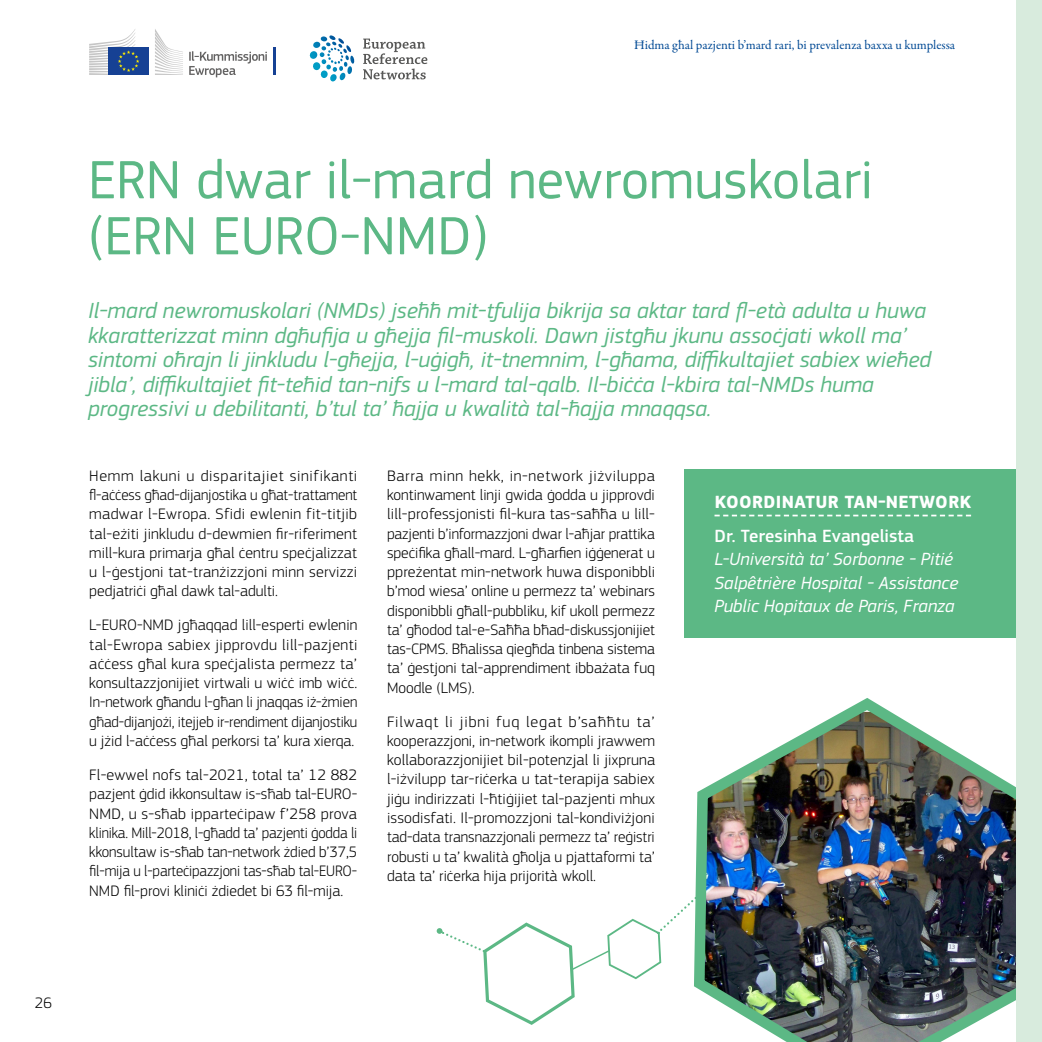
<style>
.page{position:relative;width:1042px;height:1042px;background:#fff}
.page>*{position:absolute;margin:0;border:0;box-sizing:border-box;transform-origin:0 0}
.t1{font:56px/56px "EC Square Sans Pro";color:#5cb885}
.t2{font:italic 22.75px/24.5px "EC Square Sans Pro";color:#5cb885}
.t3{font:italic 18.38px/23.6px "EC Square Sans Pro";color:#fff}
.t4{font:500 18.38px "EC Square Sans Pro";color:#fff}
.t5{font:700 18.38px "EC Square Sans Pro";letter-spacing:.02em;color:#fff}
.t6{font:300 15.75px/19.2px "EC Square Sans Pro";color:#000;text-align:justify}
.t7{font:13.12px "Garamond Premr Pro";color:#004994}
</style>
<div class="page">
<img style="left:695px;top:689px;width:322px;height:353px">
<div style="left:685px;top:469px;width:357px;height:169px;background:#5cb885"></div>
<svg style="left:714px;top:515px;width:257px;height:1px"></svg>
<div style="left:1017px;top:0;width:25px;height:1042px;background:#d8ebdd"></div>
<svg style="left:436px;top:894px;width:263px;height:131px"></svg>
<svg style="left:155px;top:29px;width:28px;height:46px"></svg>
<div style="left:108px;top:48px;width:41px;height:27px;background:#164194"></div>
<svg style="left:89px;top:29px;width:50px;height:46px"></svg>
<svg style="left:189px;top:51px;width:78px;height:26px"></svg>
<hr style="left:273px;top:48px;width:2px;height:27px;background:#164194">
<svg style="left:363px;top:39px;width:64px;height:40px"></svg>
<svg style="left:309px;top:35px;width:46px;height:47px"></svg>
<p class="t7" style="left:634px;top:37px;width:322px">Ħidma għal pazjenti b’mard rari, bi prevalenza baxxa u kumplessa</p>
<h1 class="t1" style="left:88px;top:152px;width:786px">ERN dwar il-mard newromuskolari (ERN EURO-NMD)</h1>
<p class="t2" style="left:88px;top:299px;width:844px">Il-mard newromuskolari (NMDs) jseħħ mit-tfulija bikrija sa aktar tard fl-età adulta u huwa kkaratterizzat minn dgħufija u għejja fil-muskoli. Dawn jistgħu jkunu assoċjati wkoll ma’ sintomi oħrajn li jinkludu l-għejja, l-uġigħ, it-tnemnim, l-għama, diffikultajiet sabiex wieħed jibla’, diffikultajiet fit-teħid tan-nifs u l-mard tal-qalb. Il-biċċa l-kbira tal-NMDs huma progressivi u debilitanti, b’tul ta’ ħajja u kwalità tal-ħajja mnaqqsa.</p>
<p class="t6" style="left:89px;top:466px;width:269px">Hemm lakuni u disparitajiet sinifikanti fl-aċċess għad-dijanjostika u għat-trattament madwar l-Ewropa. Sfidi ewlenin fit-titjib tal-eżiti jinkludu d-dewmien fir-riferiment mill-kura primarja għal ċentru speċjalizzat u l-ġestjoni tat-tranżizzjoni minn servizzi pedjatriċi għal dawk tal-adulti.</p>
<p class="t6" style="left:89px;top:615px;width:270px">L-EURO-NMD jgħaqqad lill-esperti ewlenin tal-Ewropa sabiex jipprovdu lill-pazjenti aċċess għal kura speċjalista permezz ta’ konsultazzjonijiet virtwali u wiċċ imb wiċċ.<br>In-network għandu l-għan li jnaqqas iż-żmien għad-dijanjożi, itejjeb ir-rendiment dijanjostiku u jżid l-aċċess għal perkorsi ta’ kura xierqa.</p>
<p class="t6" style="left:89px;top:765px;width:269px">Fl-ewwel nofs tal-2021, total ta’ 12 882 pazjent ġdid ikkonsultaw is-sħab tal-EURO-NMD, u s-sħab ipparteċipaw f’258 prova klinika. Mill-2018, l-għadd ta’ pazjenti ġodda li kkonsultaw is-sħab tan-network żdied b’37,5 fil-mija u l-parteċipazzjoni tas-sħab tal-EURO-NMD fil-provi kliniċi żdiedet bi 63 fil-mija.</p>
<p class="t6" style="left:387px;top:466px;width:270px">Barra minn hekk, in-network jiżviluppa kontinwament linji gwida ġodda u jipprovdi lill-professjonisti fil-kura tas-saħħa u lill&shy;pazjenti b’informazzjoni dwar l-aħjar prattika speċifika għall-mard. L-għarfien iġġenerat u ppreżentat min-network huwa disponibbli b’mod wiesa’ online u permezz ta’ webinars disponibbli għall-pubbliku, kif ukoll permezz ta’ għodod tal-e-Saħħa bħad-diskussjonijiet tas-CPMS. Bħalissa qiegħda tinbena sistema ta’ ġestjoni tal-apprendiment ibbażata fuq Moodle (LMS).</p>
<p class="t6" style="left:387px;top:712px;width:270px">Filwaqt li jibni fuq legat b’saħħtu ta’ kooperazzjoni, in-network ikompli jrawwem kollaborazzjonijiet bil-potenzjal li jixpruna l-iżvilupp tar-riċerka u tat-terapija sabiex jiġu indirizzati l-ħtiġijiet tal-pazjenti mhux issodisfati. Il-promozzjoni tal-kondiviżjoni tad-data transnazzjonali permezz ta’ reġistri robusti u ta’ kwalità għolja u pjattaformi ta’ data ta’ riċerka hija prijorità wkoll.</p>
<p class="t5" style="left:715px;top:491px;width:258px">KOORDINATUR TAN-NETWORK</p>
<p class="t4" style="left:714px;top:525px;width:201px">Dr. Teresinha Evangelista</p>
<p class="t3" style="left:714px;top:547px;width:245px">L-Università ta’ Sorbonne - Pitié<br>Salpêtrière Hospital - Assistance<br>Public Hopitaux de Paris, Franza</p>
<p class="t6" style="left:35px;top:993px;width:19px">26</p>
</div>
